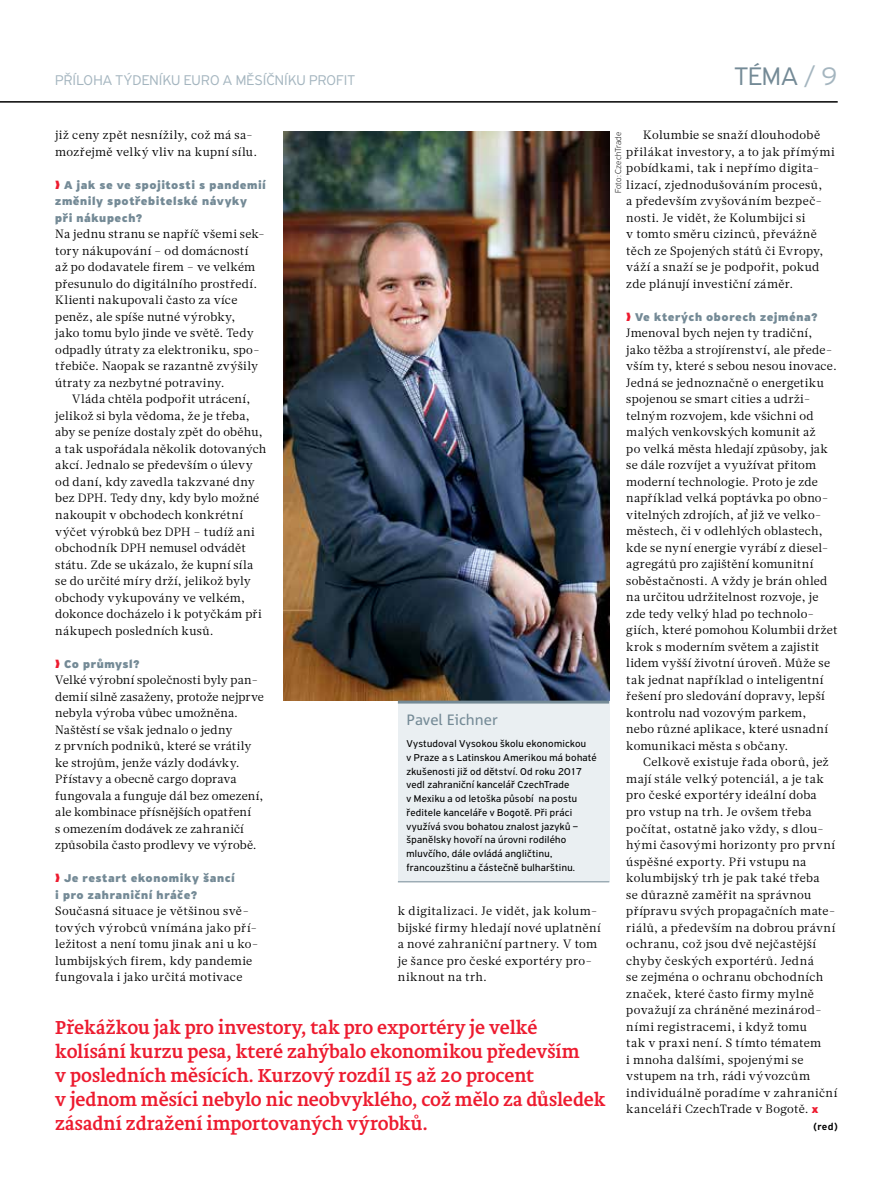
<style>
.page{position:relative;width:893px;height:1191px;background:#fff}
.page>*{position:absolute;margin:0;border:0;box-sizing:border-box;transform-origin:0 0}
.t1{font:300 27px "PF Highway Sans Pro";color:#748a96}
.t2{font:19.5px/24px "Brioni Text Std";letter-spacing:-.005em;color:#ed1b2f}
.t3{font:300 15px "PF Highway Sans Pro";letter-spacing:.01em;color:#a4b5bf}
.t4{font:15px "Corpid E1 s";color:#748a96}
.t5{font:12px/16.5px "Glosa Text";letter-spacing:.025em;color:#000}
.t6{font:900 12px/16.5px "PF Highway Sans Pro";letter-spacing:.045em;color:#748a96}
.t7{font:10.5px/13.8px "PF Highway Sans Pro";letter-spacing:.025em;color:#000}
.t8{font:500 10.5px "PF Highway Sans Pro";color:#000}
.t9{font:100 9px "PF Highway Sans Pro";letter-spacing:.015em;color:#000}
.s1{color:#a4b5bf}
.s2{font-family:"PF Highway Sans Pro";font-weight:900;color:#ed1b2f}
</style>
<div class="page">
<hr style="left:0;top:101px;width:838px;height:2px;background:#000">
<img style="left:284px;top:132px;width:325px;height:568px">
<div style="left:398px;top:704px;width:211px;height:177px;background:#eaeff2"></div>
<hr style="left:398px;top:881px;width:211px;height:1px;background:#748a96">
<hr style="left:398px;top:700px;width:211px;height:3px;background:#748a96">
<p class="t3" style="left:55px;top:71px;width:301px">PŘÍLOHA TÝDENÍKU EURO A MĚSÍČNÍKU PROFIT</p>
<h1 class="t1" style="left:734px;top:60px;width:105px">TÉMA <span class="s1">/ 9</span></h1>
<p class="t5" style="left:55px;top:127px;width:203px">již ceny zpět nesnížily, což má sa&shy;mozřejmě velký vliv na kupní sílu.</p>
<p class="t6" style="left:55px;top:177px;width:212px;text-indent:9px">A jak se ve spojitosti s pandemií změnily spotřebitelské návyky při nákupech?</p>
<p class="t5" style="left:55px;top:226px;width:211px">Na jednu stranu se napříč všemi sek&shy;tory nákupování – od domácností<br>až po dodavatele firem – ve velkém přesunulo do digitálního prostředí.<br>Klienti nakupovali často za více peněz, ale spíše nutné výrobky,<br>jako tomu bylo jinde ve světě. Tedy odpadly útraty za elektroniku, spo&shy;třebiče. Naopak se razantně zvýšily útraty za nezbytné potraviny.</p>
<p class="t5" style="left:55px;top:391px;width:213px;text-indent:17px">Vláda chtěla podpořit utrácení, jelikož si byla vědoma, že je třeba, aby se peníze dostaly zpět do oběhu, a tak uspořádala několik dotovaných akcí. Jednalo se především o úlevy od daní, kdy zavedla takzvané dny bez DPH. Tedy dny, kdy bylo možné nakoupit v obchodech konkrétní výčet výrobků bez DPH – tudíž ani obchodník DPH nemusel odvádět státu. Zde se ukázalo, že kupní síla se do určité míry drží, jelikož byly obchody vykupovány ve velkém, dokonce docházelo i k potyčkám při nákupech posledních kusů.</p>
<p class="t6" style="left:64px;top:655px;width:77px">Co průmysl?</p>
<p class="t5" style="left:55px;top:672px;width:210px">Velké výrobní společnosti byly pan&shy;demií silně zasaženy, protože nejprve nebyla výroba vůbec umožněna.<br>Naštěstí se však jednalo o jedny<br>z prvních podniků, které se vrátily ke strojům, jenže vázly dodávky.<br>Přístavy a obecně cargo doprava fungovala a funguje dál bez omezení, ale kombinace přísnějších opatření<br>s omezením dodávek ze zahraničí způsobila často prodlevy ve výrobě.</p>
<p class="t6" style="left:55px;top:870px;width:181px;text-indent:9px">Je restart ekonomiky šancí i pro zahraniční hráče?</p>
<p class="t5" style="left:55px;top:903px;width:205px">Současná situace je většinou svě&shy;tových výrobců vnímána jako pří&shy;ležitost a není tomu jinak ani u ko&shy;lumbijských firem, kdy pandemie fungovala i jako určitá motivace</p>
<p class="t5" style="left:398px;top:903px;width:204px">k digitalizaci. Je vidět, jak kolum&shy;bijské firmy hledají nové uplatnění a nové zahraniční partnery. V tom je šance pro české exportéry pro&shy;niknout na trh.</p>
<p class="t4" style="left:406px;top:710px;width:93px">Pavel Eichner</p>
<p class="t7" style="left:406px;top:737px;width:192px">Vystudoval Vysokou školu ekonomickou<br>v Praze a s Latinskou Amerikou má bohaté zkušenosti již od dětství. Od roku 2017 vedl zahraniční kancelář CzechTrade<br>v Mexiku a od letoška působí na postu ředitele kanceláře v Bogotě. Při práci využívá svou bohatou znalost jazyků – španělsky hovoří na úrovni rodilého mluvčího, dále ovládá angličtinu, francouzštinu a částečně bulharštinu.</p>
<p class="t2" style="left:55px;top:1015px;width:552px">Překážkou jak pro investory, tak pro exportéry je velké kolísání kurzu pesa, které zahýbalo ekonomikou především<br>v posledních měsících. Kurzový rozdíl 15 až 20 procent<br>v jednom měsíci nebylo nic neobvyklého, což mělo za důsledek zásadní zdražení importovaných výrobků.</p>
<p class="t5" style="left:626px;top:127px;width:210px;text-indent:17px">Kolumbie se snaží dlouhodobě přilákat investory, a to jak přímými pobídkami, tak i nepřímo digita&shy;lizací, zjednodušováním procesů,<br>a především zvyšováním bezpeč&shy;nosti. Je vidět, že Kolumbijci si<br>v tomto směru cizinců, převážně těch ze Spojených států či Evropy, váží a snaží se je podpořit, pokud zde plánují investiční záměr.</p>
<p class="t6" style="left:635px;top:309px;width:184px">Ve kterých oborech zejména?</p>
<p class="t5" style="left:626px;top:325px;width:213px">Jmenoval bych nejen ty tradiční, jako těžba a strojírenství, ale přede&shy;vším ty, které s sebou nesou inovace.<br>Jedná se jednoznačně o energetiku spojenou se smart cities a udrži&shy;telným rozvojem, kde všichni od malých venkovských komunit až<br>po velká města hledají způsoby, jak se dále rozvíjet a využívat přitom moderní technologie. Proto je zde například velká poptávka po obno&shy;vitelných zdrojích, ať již ve velko&shy;městech, či v odlehlých oblastech, kde se nyní energie vyrábí z diesel&shy;agregátů pro zajištění komunitní soběstačnosti. A vždy je brán ohled na určitou udržitelnost rozvoje, je zde tedy velký hlad po technolo&shy;giích, které pomohou Kolumbii držet krok s moderním světem a zajistit lidem vyšší životní úroveň. Může se tak jednat například o inteligentní řešení pro sledování dopravy, lepší kontrolu nad vozovým parkem,<br>nebo různé aplikace, které usnadní komunikaci města s občany.</p>
<p class="t5" style="left:626px;top:754px;width:212px;text-indent:17px">Celkově existuje řada oborů, jež mají stále velký potenciál, a je tak pro české exportéry ideální doba pro vstup na trh. Je ovšem třeba počítat, ostatně jako vždy, s dlou&shy;hými časovými horizonty pro první úspěšné exporty. Při vstupu na kolumbijský trh je pak také třeba<br>se důrazně zaměřit na správnou přípravu svých propagačních mate&shy;riálů, a především na dobrou právní ochranu, což jsou dvě nejčastější chyby českých exportérů. Jedná<br>se zejména o ochranu obchodních značek, které často firmy mylně považují za chráněné mezinárod&shy;ními registracemi, i když tomu<br>tak v praxi není. S tímto tématem<br>i mnoha dalšími, spojenými se vstupem na trh, rádi vývozcům individuálně poradíme v zahraniční kanceláři CzechTrade v Bogotě. <span class="s2">x</span></p>
<p class="t8" style="left:814px;top:1120px;width:26px">(red)</p>
<p class="t9" style="left:613px;top:193px;width:63px;rotate:-90deg">Foto: CzechTrade</p>
</div>
